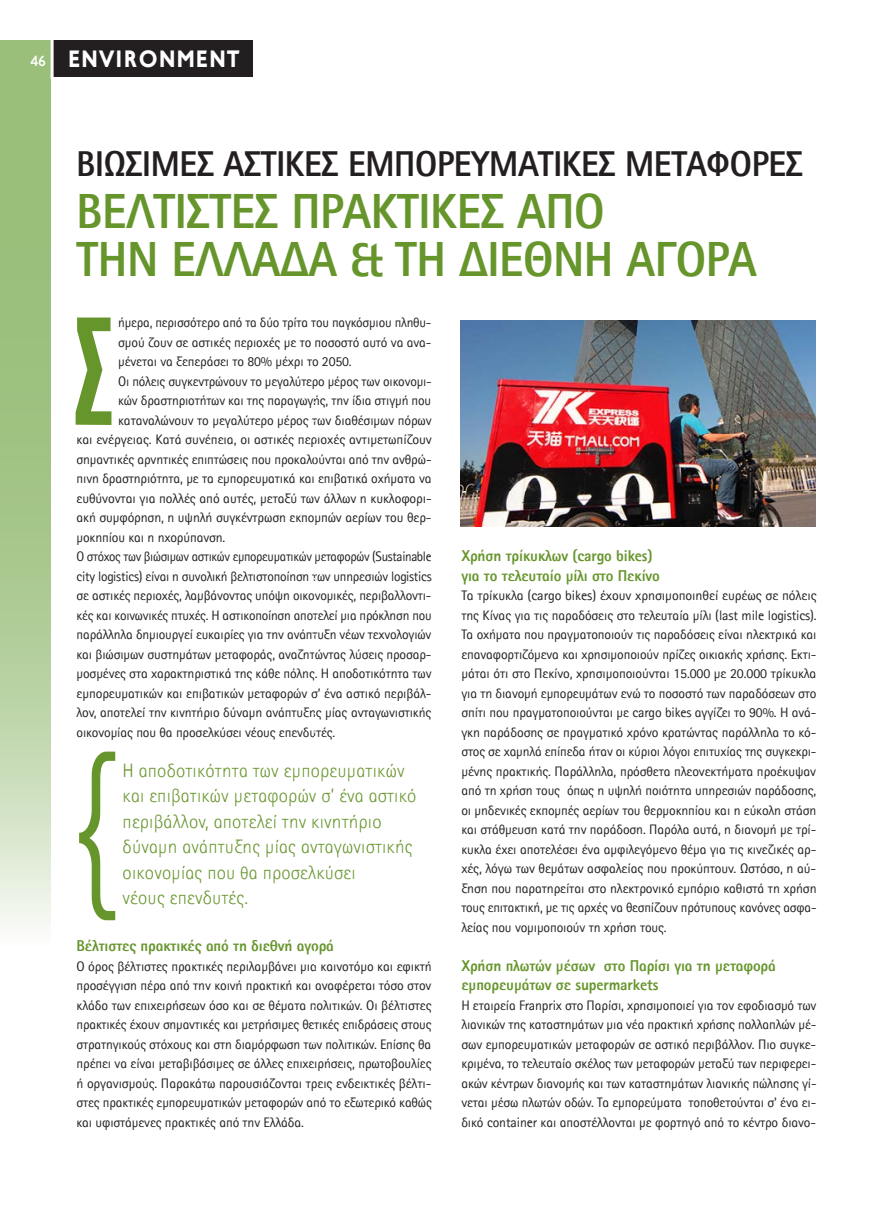
<style>
.page{position:relative;width:893px;height:1212px;background:#fff}
.page>*{position:absolute;margin:0;border:0;box-sizing:border-box;transform-origin:0 0}
.t1{font:193.35px "PF Transport S Caps Os F Light";color:#66952c;scale:.7 1}
.t2{font:153.3px "CF Eteocles";color:#66952c}
.t3{font:800 49.5px/48px "Rotis Sans Hel";letter-spacing:-.01em;color:#66952c;scale:.95 1}
.t4{font:800 36px "Rotis Sans Hel";letter-spacing:-.01em;color:#231f20;scale:.95 1}
.t5{font:24px "PF Transport S Caps Os F Black";letter-spacing:.06em;color:#fff;scale:.95 1}
.t6{font:300 19.5px/25.5px "Rotis Sans Hel";letter-spacing:.01em;color:#66952c}
.t7{font:800 15.75px/19.5px "Rotis Sans Hel";letter-spacing:-.01em;color:#66952c}
.t8{font:13.8px/19.5px "Rotis Sans Hel";letter-spacing:-.01em;color:#231f20;text-align:justify}
.t9{font:13.8px "Rotis Sans Hel";letter-spacing:-.01em;color:#231f20;scale:.95 1}
.s1{font-family:"PF Transport";font-weight:500;font-size:15px}
</style>
<div class="page">
<div style="left:0;top:40px;width:253px;height:37px;background:#231f20"></div>
<svg style="left:0;top:40px;width:51px;height:885px"></svg>
<hr style="left:51px;top:37px;width:3px;height:42px;background:#fff">
<img style="left:461px;top:321px;width:355px;height:206px">
<h3 class="t5" style="left:30px;top:45px;width:222px"><span class="s1">46</span> ENVIRONMENT</h3>
<h3 class="t4" style="left:77px;top:143px;width:766px">ΒΙΩΣΙΜΕΣ AΣΤΙΚΕΣ EΜΠΟΡΕΥΜΑΤΙΚΕΣ MΕΤΑΦΟΡΕΣ</h3>
<h3 class="t3" style="left:77px;top:189px;width:718px">ΒΕΛΤΙΣΤΕΣ ΠΡΑΚΤΙΚΕΣ ΑΠΟ<br>ΤΗΝ ΕΛΛΑΔΑ &amp; ΤΗ ΔΙΕΘΝΗ ΑΓΟΡΑ</h3>
<h2 class="t2" style="left:73px;top:300px;width:42px">Σ</h2>
<p class="t8" style="left:118px;top:313px;width:315px">ήμερα, περισσότερο από τα δύο τρίτα του παγκόσμιου πληθυ-</p>
<p class="t8" style="left:118px;top:332px;width:315px">σμού ζουν σε αστικές περιοχές με το ποσοστό αυτό να ανα-</p>
<p class="t8" style="left:118px;top:352px;width:235px">μένεται να ξεπεράσει το 80% μέχρι το 2050.</p>
<p class="t8" style="left:118px;top:371px;width:315px">Οι πόλεις συγκεντρώνουν το μεγαλύτερο μέρος των οικονομι-</p>
<p class="t8" style="left:118px;top:391px;width:315px">κών δραστηριοτήτων και της παραγωγής, την ίδια στιγμή που</p>
<p class="t8" style="left:118px;top:410px;width:315px">καταναλώνουν το μεγαλύτερο μέρος των διαθέσιμων πόρων</p>
<p class="t8" style="left:77px;top:430px;width:357px">και ενέργειας. Κατά συνέπεια, οι αστικές περιοχές αντιμετωπίζουν</p>
<p class="t8" style="left:77px;top:449px;width:357px">σημαντικές αρνητικές επιπτώσεις που προκαλούνται από την ανθρώ-</p>
<p class="t8" style="left:77px;top:469px;width:356px">πινη δραστηριότητα, με τα εμπορευματικά και επιβατικά οχήματα να</p>
<p class="t8" style="left:77px;top:488px;width:357px">ευθύνονται για πολλές από αυτές, μεταξύ των άλλων η κυκλοφορι-</p>
<p class="t8" style="left:77px;top:508px;width:356px">ακή συμφόρηση, η υψηλή συγκέντρωση εκπομπών αερίων του θερ-</p>
<p class="t8" style="left:77px;top:527px;width:150px">μοκηπίου και η ηχορύπανση.</p>
<p class="t9" style="left:77px;top:549px;width:375px">Ο στόχος των βιώσιμων αστικών εμπορευματικών μεταφορών (Sustainable</p>
<p class="t8" style="left:77px;top:566px;width:357px">city logistics) είναι η συνολική βελτιστοποίηση των υπηρεσιών logistics</p>
<p class="t8" style="left:77px;top:586px;width:356px">σε αστικές περιοχές, λαμβάνοντας υπόψη οικονομικές, περιβαλλοντι-</p>
<p class="t8" style="left:77px;top:605px;width:357px">κές και κοινωνικές πτυχές. Η αστικοποίηση αποτελεί μια πρόκληση που</p>
<p class="t8" style="left:77px;top:625px;width:356px">παράλληλα δημιουργεί ευκαιρίες για την ανάπτυξη νέων τεχνολογιών</p>
<p class="t8" style="left:77px;top:644px;width:357px">και βιώσιμων συστημάτων μεταφοράς, αναζητώντας λύσεις προσαρ-</p>
<p class="t8" style="left:77px;top:664px;width:357px">μοσμένες στα χαρακτηριστικά της κάθε πόλης. Η αποδοτικότητα των</p>
<p class="t8" style="left:77px;top:683px;width:357px">εμπορευματικών και επιβατικών μεταφορών σ’ ένα αστικό περιβάλ-</p>
<p class="t8" style="left:77px;top:703px;width:356px">λον, αποτελεί την κινητήριο δύναμη ανάπτυξης μίας ανταγωνιστικής</p>
<p class="t8" style="left:77px;top:722px;width:260px">οικονομίας που θα προσελκύσει νέους επενδυτές.</p>
<p class="t7" style="left:461px;top:546px;width:200px">Χρήση τρίκυκλων (cargo bikes) για το τελευταίο μίλι στο Πεκίνο</p>
<p class="t8" style="left:461px;top:586px;width:357px">Τα τρίκυκλα (cargo bikes) έχουν χρησιμοποιηθεί ευρέως σε πόλεις της Κίνας για τις παραδόσεις στο τελευταία μίλι (last mile logistics).<br>Τα οχήματα που πραγματοποιούν τις παραδόσεις είναι ηλεκτρικά και επαναφορτιζόμενα και χρησιμοποιούν πρίζες οικιακής χρήσης. Εκτι&shy;μάται ότι στο Πεκίνο, χρησιμοποιούνται 15.000 με 20.000 τρίκυκλα για τη διανομή εμπορευμάτων ενώ το ποσοστό των παραδόσεων στο σπίτι που πραγματοποιούνται με cargo bikes αγγίζει το 90%. Η ανά&shy;γκη παράδοσης σε πραγματικό χρόνο κρατώντας παράλληλα το κό&shy;στος σε χαμηλά επίπεδα ήταν οι κύριοι λόγοι επιτυχίας της συγκεκρι&shy;μένης πρακτικής. Παράλληλα, πρόσθετα πλεονεκτήματα προέκυψαν από τη χρήση τους όπως η υψηλή ποιότητα υπηρεσιών παράδοσης, οι μηδενικές εκπομπές αερίων του θερμοκηπίου και η εύκολη στάση και στάθμευση κατά την παράδοση. Παρόλα αυτά, η διανομή με τρί&shy;κυκλα έχει αποτελέσει ένα αμφιλεγόμενο θέμα για τις κινεζικές αρ&shy;χές, λόγω των θεμάτων ασφαλείας που προκύπτουν. Ωστόσο, η αύ&shy;ξηση που παρατηρείται στο ηλεκτρονικό εμπόριο καθιστά τη χρήση τους επιτακτική, με τις αρχές να θεσπίζουν πρότυπους κανόνες ασφα&shy;λείας που νομιμοποιούν τη χρήση τους.</p>
<p class="t7" style="left:461px;top:956px;width:316px">Χρήση πλωτών μέσων στο Παρίσι για τη μεταφορά εμπορευμάτων σε supermarkets</p>
<p class="t8" style="left:461px;top:995px;width:357px">Η εταιρεία Franprix στο Παρίσι, χρησιμοποιεί για τον εφοδιασμό των λιανικών της καταστημάτων μια νέα πρακτική χρήσης πολλαπλών μέ&shy;σων εμπορευματικών μεταφορών σε αστικό περιβάλλον. Πιο συγκε&shy;κριμένα, το τελευταίο σκέλος των μεταφορών μεταξύ των περιφερει&shy;ακών κέντρων διανομής και των καταστημάτων λιανικής πώλησης γί&shy;νεται μέσω πλωτών οδών. Τα εμπορεύματα τοποθετούνται σ’ ένα ει&shy;δικό container και αποστέλλονται με φορτηγό από το κέντρο διανο-</p>
<h1 class="t1" style="left:77px;top:718px;width:62px">{</h1>
<h3 class="t6" style="left:123px;top:758px;width:295px">Η αποδοτικότητα των εμπορευματικών και επιβατικών μεταφορών σ’ ένα αστικό περιβάλλον, αποτελεί την κινητήριο δύναμη ανάπτυξης μίας ανταγωνιστικής οικονομίας που θα προσελκύσει</h3>
<h3 class="t6" style="left:123px;top:886px;width:127px">νέους επενδυτές.</h3>
<p class="t7" style="left:77px;top:936px;width:259px">Βέλτιστες πρακτικές από τη διεθνή αγορά</p>
<p class="t8" style="left:77px;top:956px;width:357px">Ο όρος βέλτιστες πρακτικές περιλαμβάνει μια καινοτόμο και εφικτή προσέγγιση πέρα από την κοινή πρακτική και αναφέρεται τόσο στον κλάδο των επιχειρήσεων όσο και σε θέματα πολιτικών. Οι βέλτιστες πρακτικές έχουν σημαντικές και μετρήσιμες θετικές επιδράσεις στους στρατηγικούς στόχους και στη διαμόρφωση των πολιτικών. Επίσης θα πρέπει να είναι μεταβιβάσιμες σε άλλες επιχειρήσεις, πρωτοβουλίες ή οργανισμούς. Παρακάτω παρουσιάζονται τρεις ενδεικτικές βέλτι&shy;στες πρακτικές εμπορευματικών μεταφορών από το εξωτερικό καθώς και υφιστάμενες πρακτικές από την Ελλάδα.</p>
</div>
